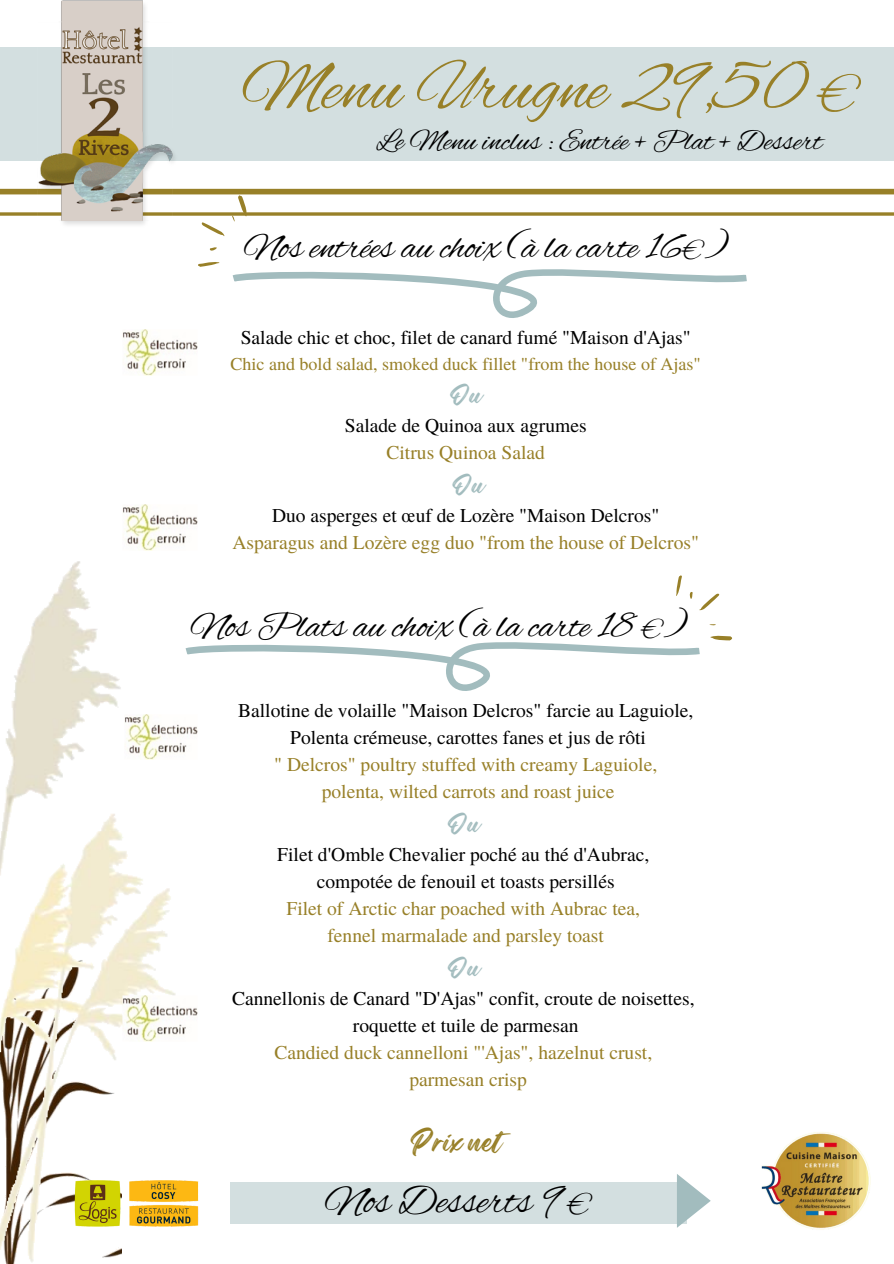
<style>
.page{position:relative;width:894px;height:1264px;background:#fff}
.page>*{position:absolute;margin:0;border:0;box-sizing:border-box;transform-origin:0 0}
.t1{font:72px "Alex Brush";color:#988028}
.t2{font:41.7px "Alex Brush";color:#000}
.t3{font:37.5px "Alex Brush";color:#000}
.t4{font:30px "Alex Brush";color:#000}
.t5{font:27px "Regular Brush";color:#988028}
.t6{font:22.5px "Regular Brush";color:#a2bcbe}
.t7{font:19.5px "Te X Gyre Termes";color:#000}
.t8{font:19.5px "Te X Gyre Termes";color:#988028}
.t9{font:18px "Te X Gyre Termes";color:#988028}
</style>
<div class="page">
<div style="left:0;top:189px;width:893px;height:5px;background:#988028"></div>
<svg style="left:0;top:212px;width:893px;height:4px"></svg>
<div style="left:0;top:47px;width:893px;height:114px;background:#d3dfe0"></div>
<img style="left:38px;top:0;width:139px;height:225px">
<img style="left:0;top:561px;width:176px;height:702px">
<img style="left:68px;top:1175px;width:131px;height:56px">
<img style="left:761px;top:1132px;width:110px;height:98px">
<div style="left:230px;top:1182px;width:456px;height:42px;background:#d3dfe0"></div>
<svg style="left:677px;top:1174px;width:33px;height:53px"></svg>
<svg style="left:700px;top:593px;width:20px;height:18px"></svg>
<svg style="left:709px;top:624px;width:23px;height:17px"></svg>
<svg style="left:185px;top:575px;width:515px;height:116px"></svg>
<svg style="left:231px;top:188px;width:516px;height:130px"></svg>
<svg style="left:198px;top:247px;width:21px;height:20px"></svg>
<svg style="left:200px;top:195px;width:54px;height:42px"></svg>
<img style="left:122px;top:329px;width:76px;height:47px">
<img style="left:122px;top:994px;width:76px;height:48px">
<img style="left:123px;top:713px;width:75px;height:48px">
<img style="left:122px;top:504px;width:76px;height:47px">
<p class="t1" style="left:241px;top:48px;width:620px">Menu Urugne 29,50 €</p>
<p class="t4" style="left:376px;top:124px;width:447px">Le Menu inclus : Entrée + Plat + Dessert</p>
<p class="t3" style="left:244px;top:226px;width:486px">Nos entrées au choix (à la carte 16€)</p>
<p class="t7" style="left:241px;top:323px;width:451px">Salade chic et choc, filet de canard fumé "Maison d'Ajas"</p>
<p class="t9" style="left:230px;top:351px;width:472px">Chic and bold salad, smoked duck fillet "from the house of Ajas"</p>
<p class="t6" style="left:449px;top:376px;width:34px">Ou</p>
<p class="t7" style="left:345px;top:411px;width:243px">Salade de Quinoa aux agrumes</p>
<p class="t8" style="left:386px;top:438px;width:160px">Citrus Quinoa Salad</p>
<p class="t6" style="left:451px;top:466px;width:34px">Ou</p>
<p class="t7" style="left:272px;top:501px;width:389px">Duo asperges et œuf de Lozère "Maison Delcros"</p>
<p class="t8" style="left:232px;top:528px;width:468px">Asparagus and Lozère egg duo "from the house of Delcros"</p>
<p class="t3" style="left:191px;top:604px;width:498px">Nos Plats au choix (à la carte 18 €)</p>
<p class="t7" style="left:238px;top:696px;width:456px">Ballotine de volaille "Maison Delcros" farcie au Laguiole,</p>
<p class="t7" style="left:290px;top:723px;width:357px">Polenta crémeuse, carottes fanes et jus de rôti</p>
<p class="t8" style="left:274px;top:750px;width:384px">" Delcros" poultry stuffed with creamy Laguiole,</p>
<p class="t8" style="left:321px;top:777px;width:294px">polenta, wilted carrots and roast juice</p>
<p class="t6" style="left:447px;top:805px;width:34px">Ou</p>
<p class="t7" style="left:277px;top:840px;width:373px">Filet d'Omble Chevalier poché au thé d'Aubrac,</p>
<p class="t7" style="left:317px;top:867px;width:299px">compotée de fenouil et toasts persillés</p>
<p class="t8" style="left:286px;top:894px;width:355px">Filet of Arctic char poached with Aubrac tea,</p>
<p class="t8" style="left:327px;top:921px;width:278px">fennel marmalade and parsley toast</p>
<p class="t6" style="left:447px;top:949px;width:34px">Ou</p>
<p class="t7" style="left:232px;top:984px;width:464px">Cannellonis de Canard "D'Ajas" confit, croute de noisettes,</p>
<p class="t7" style="left:353px;top:1011px;width:227px">roquette et tuile de parmesan</p>
<p class="t8" style="left:274px;top:1038px;width:379px">Candied duck cannelloni "'Ajas", hazelnut crust,</p>
<p class="t8" style="left:409px;top:1065px;width:119px">parmesan crisp</p>
<p class="t5" style="left:409px;top:1119px;width:94px">Prix net</p>
<p class="t2" style="left:325px;top:1177px;width:268px">Nos Desserts 9 €</p>
</div>
